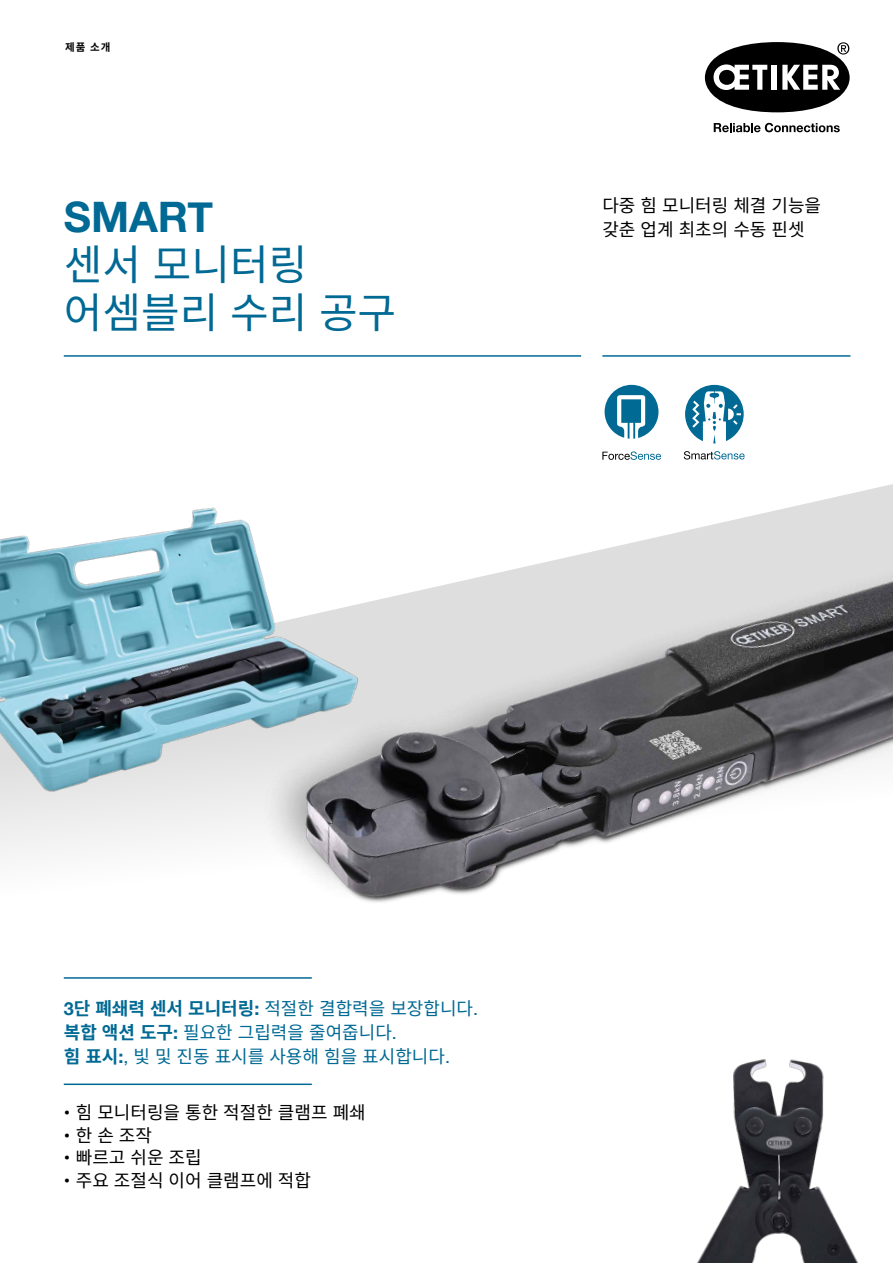
<style>
.page{position:relative;width:893px;height:1263px;background:#fff}
.page>*{position:absolute;margin:0;border:0;box-sizing:border-box;transform-origin:0 0}
.t1{font:42px/48px "Noto Sans KR";color:#006994}
.t2{font:700 42px "Helvetica Neue";color:#006994}
.t3{font:18px/24px "Noto Sans KR";color:#006994}
.t4{font:18px/24px "Noto Sans KR";color:#000}
.t5{font:700 10.5px "Noto Sans KR";color:#000}
.s1{font-family:"Helvetica Neue";font-weight:700}
.s2{font-weight:700}
.s3{font-family:"Helvetica Neue"}
</style>
<div class="page">
<img style="left:697px;top:1059px;width:162px;height:204px">
<div style="left:0;top:817px;width:250px;height:39px;background:#f3f3f3"></div>
<img style="left:0;top:507px;width:250px;height:310px">
<svg style="left:705px;top:42px;width:145px;height:70px"></svg>
<svg style="left:714px;top:123px;width:126px;height:9px"></svg>
<svg style="left:602px;top:451px;width:59px;height:9px"></svg>
<svg style="left:605px;top:385px;width:53px;height:54px"></svg>
<svg style="left:685px;top:385px;width:59px;height:58px"></svg>
<svg style="left:684px;top:451px;width:61px;height:8px"></svg>
<hr style="left:64px;top:355px;width:517px;height:2px;background:#006994">
<hr style="left:602px;top:355px;width:248px;height:2px;background:#006994">
<hr style="left:64px;top:977px;width:248px;height:2px;background:#006994">
<hr style="left:64px;top:1083px;width:248px;height:2px;background:#006994">
<img style="left:250px;top:484px;width:643px;height:419px">
<p class="t5" style="left:65px;top:41px;width:47px">제품 소개</p>
<h1 class="t2" style="left:64px;top:184px;width:151px">SMART</h1>
<h1 class="t1" style="left:64px;top:241px;width:334px">센서 모니터링 어셈블리 수리 공구</h1>
<p class="t4" style="left:602px;top:194px;width:220px">다중 힘 모니터링 체결 기능을 갖춘 업계 최초의 수동 핀셋</p>
<p class="t3" style="left:64px;top:997px;width:416px"><span class="s1">3</span><span class="s2">단 폐쇄력 센서 모니터링</span><span class="s1">:</span> 적절한 결합력을 보장합니다<span class="s3">. </span><span class="s2">복합 액션 도구</span><span class="s1">:</span> 필요한 그립력을 줄여줍니다<span class="s3">.<br></span><span class="s2">힘 표시</span><span class="s1">:</span><span class="s3">,</span> 빛 및 진동 표시를 사용해 힘을 표시합니다<span class="s3">.</span></p>
<p class="t4" style="left:64px;top:1101px;width:303px"><span class="s3">•</span> 힘 모니터링을 통한 적절한 클램프 폐쇄</p>
<p class="t4" style="left:64px;top:1124px;width:90px"><span class="s3">•</span>한손조작</p>
<p class="t4" style="left:64px;top:1146px;width:139px"><span class="s3">•</span> 빠르고 쉬운 조립</p>
<p class="t4" style="left:64px;top:1169px;width:249px"><span class="s3">•</span> 주요 조절식 이어 클램프에 적합</p>
</div>
